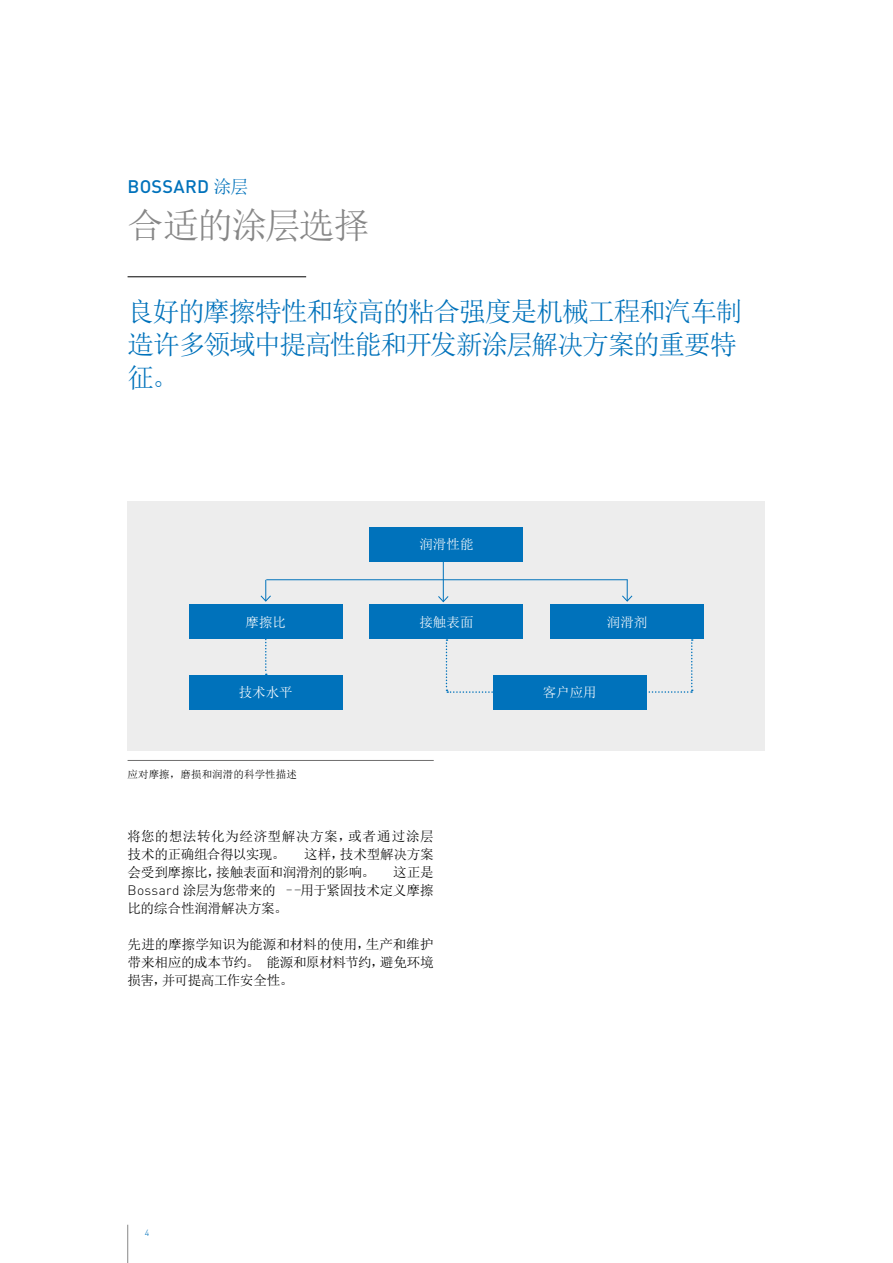
<style>
.page{position:relative;width:893px;height:1263px;background:#fff}
.page>*{position:absolute;margin:0;border:0;box-sizing:border-box;transform-origin:0 0}
.t1{font:36px "Sim Sun";letter-spacing:-.05em;color:#878787}
.t2{font:27px/33px "Sim Sun";letter-spacing:-.05em;color:#0072bb}
.t3{font:500 18px "DINOT";letter-spacing:.015em;color:#0072bb}
.t4{font:13.5px/18px "Sim Sun";letter-spacing:-.015em;color:#000;text-align:justify}
.t5{font:13.5px/18px "Sim Sun";letter-spacing:.025em;color:#000}
.t6{font:13.5px "Sim Sun";color:#fff}
.t7{font:10.5px "Sim Sun";letter-spacing:.01em;color:#000}
.t8{font:300 9px "DINOT";color:#0072bb}
.s1{font-family:"Sim Sun";font-weight:400}
.s2{font-family:"DINOT";font-weight:300}
</style>
<div class="page">
<hr style="left:127px;top:1225px;width:1px;height:38px;background:#878787">
<hr style="left:128px;top:276px;width:178px;height:1px;background:#000">
<div style="left:128px;top:502px;width:637px;height:249px;background:#ededed"></div>
<div style="left:370px;top:527px;width:153px;height:34px;background:#0072bb"></div>
<div style="left:189px;top:605px;width:153px;height:34px;background:#0072bb"></div>
<div style="left:370px;top:605px;width:153px;height:34px;background:#0072bb"></div>
<div style="left:551px;top:605px;width:153px;height:34px;background:#0072bb"></div>
<div style="left:189px;top:675px;width:153px;height:34px;background:#0072bb"></div>
<div style="left:493px;top:675px;width:153px;height:34px;background:#0072bb"></div>
<hr style="left:443px;top:561px;width:1px;height:41px;background:#0072bb">
<svg style="left:438px;top:595px;width:11px;height:8px"></svg>
<svg style="left:621px;top:580px;width:12px;height:22px"></svg>
<svg style="left:260px;top:580px;width:12px;height:22px"></svg>
<hr style="left:266px;top:579px;width:362px;height:1px;background:#0072bb">
<svg style="left:265px;top:639px;width:2px;height:36px"></svg>
<svg style="left:446px;top:639px;width:47px;height:54px"></svg>
<svg style="left:646px;top:639px;width:47px;height:54px"></svg>
<hr style="left:128px;top:760px;width:306px;height:1px;background:#706f6f">
<h3 class="t3" style="left:128px;top:174px;width:122px">BOSSARD <span class="s1">涂层</span></h3>
<h1 class="t1" style="left:128px;top:207px;width:243px">合适的涂层选择</h1>
<h2 class="t2" style="left:128px;top:295px;width:616px">良好的摩擦特性和较高的粘合强度是机械工程和汽车制造许多领域中提高性能和开发新涂层解决方案的重要特征。</h2>
<p class="t6" style="left:419px;top:537px;width:55px">润滑性能</p>
<p class="t6" style="left:245px;top:615px;width:42px">摩擦比</p>
<p class="t6" style="left:419px;top:615px;width:55px">接触表面</p>
<p class="t6" style="left:607px;top:615px;width:42px">润滑剂</p>
<p class="t6" style="left:239px;top:685px;width:55px">技术水平</p>
<p class="t6" style="left:543px;top:685px;width:55px">客户应用</p>
<p class="t7" style="left:128px;top:769px;width:171px">应对摩擦，磨损和润滑的科学性描述</p>
<p class="t5" style="left:128px;top:827px;width:308px">将您的想法转化为经济型解决方案，或者通过涂层技术的正确组合得以实现。</p>
<p class="t4" style="left:128px;top:845px;width:308px;text-indent:177px">这样，技术型解决方案会受到摩擦比，接触表面和润滑剂的影响。</p>
<p class="t4" style="left:128px;top:863px;width:308px;text-indent:266px">这正是<span class="s2">Bossard</span> 涂层为您带来的 –-用于紧固技术定义摩擦比的综合性润滑解决方案。</p>
<p class="t4" style="left:128px;top:935px;width:308px">先进的摩擦学知识为能源和材料的使用，生产和维护带来相应的成本节约。 能源和原材料节约，避免环境损害，并可提高工作安全性。</p>
<p class="t8" style="left:145px;top:1227px;width:6px">4</p>
</div>
